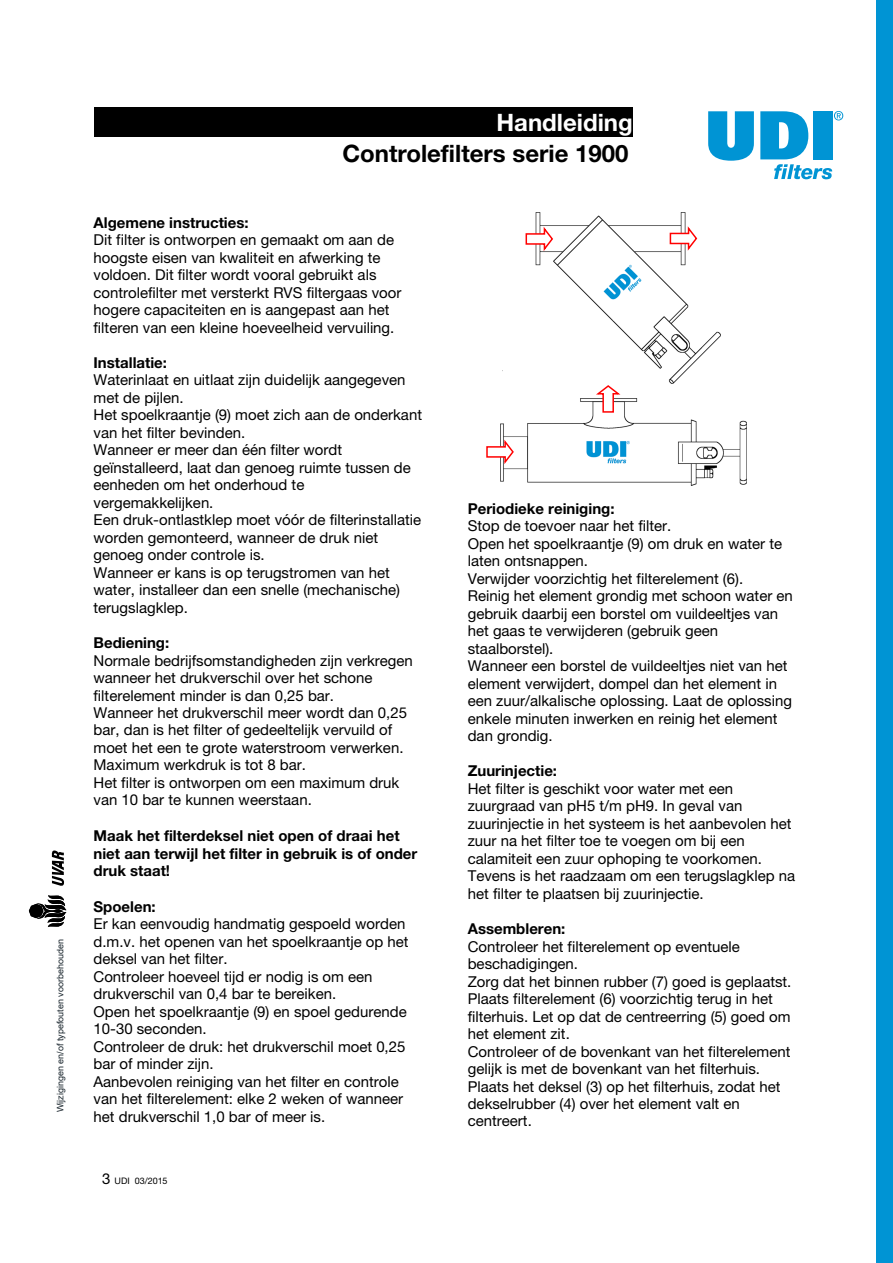
<style>
.page{position:relative;width:893px;height:1263px;background:#fff}
.page>*{position:absolute;margin:0;border:0;box-sizing:border-box;transform-origin:0 0}
.t1{font:700 24px "Helvetica Neue LT Std";color:#000}
.t2{font:700 24px "Helvetica Neue LT Std";color:#fff}
.t3{font:15px/17.5px "Helvetica Neue LT Std";color:#000}
.t4{font:700 15px/17.9px "Helvetica Neue LT Std";color:#000}
.t5{font:9px "Arial";color:#17232b}
.t6{font:9px "Helvetica Neue LT Std";color:#000}
.s1{font-size:15px}
</style>
<div class="page">
<img style="left:535px;top:213px;width:185px;height:170px">
<img style="left:500px;top:399px;width:247px;height:86px">
<svg style="left:525px;top:225px;width:29px;height:28px"></svg>
<svg style="left:594px;top:385px;width:29px;height:28px"></svg>
<svg style="left:486px;top:437px;width:29px;height:29px"></svg>
<svg style="left:669px;top:224px;width:29px;height:29px"></svg>
<svg style="left:29px;top:895px;width:38px;height:32px"></svg>
<svg style="left:52px;top:850px;width:12px;height:36px"></svg>
<div style="left:94px;top:107px;width:539px;height:30px;background:#000"></div>
<div style="left:876px;top:0;width:17px;height:1263px;background:#0094d4"></div>
<svg style="left:708px;top:111px;width:46px;height:50px;background:#31a8dc"></svg>
<svg style="left:760px;top:111px;width:83px;height:68px"></svg>
<p class="t5" style="left:57px;top:1112px;width:175px;rotate:-90deg">Wijzigingen en/of typefouten voorbehouden</p>
<h1 class="t2" style="left:496px;top:114px;width:138px">Handleiding</h1>
<h1 class="t1" style="left:342px;top:145px;width:287px">Controlefilters serie 1900</h1>
<p class="t4" style="left:94px;top:215px;width:157px">Algemene instructies:</p>
<p class="t3" style="left:94px;top:233px;width:309px">Dit filter is ontworpen en gemaakt om aan de hoogste eisen van kwaliteit en afwerking te voldoen. Dit filter wordt vooral gebruikt als controlefilter met versterkt RVS filtergaas voor hogere capaciteiten en is aangepast aan het filteren van een kleine hoeveelheid vervuiling.</p>
<p class="t4" style="left:94px;top:356px;width:75px">Installatie:</p>
<p class="t3" style="left:94px;top:373px;width:330px">Waterinlaat en uitlaat zijn duidelijk aangegeven met de pijlen.<br>Het spoelkraantje (9) moet zich aan de onderkant van het filter bevinden.<br>Wanneer er meer dan één filter wordt geïnstalleerd, laat dan genoeg ruimte tussen de eenheden om het onderhoud te vergemakkelijken.<br>Een druk-ontlastklep moet vóór de filterinstallatie worden gemonteerd, wanneer de druk niet genoeg onder controle is.<br>Wanneer er kans is op terugstromen van het water, installeer dan een snelle (mechanische) terugslagklep.</p>
<p class="t4" style="left:94px;top:636px;width:77px">Bediening:</p>
<p class="t3" style="left:94px;top:653px;width:321px">Normale bedrijfsomstandigheden zijn verkregen wanneer het drukverschil over het schone filterelement minder is dan 0,25 bar.<br>Wanneer het drukverschil meer wordt dan 0,25 bar, dan is het filter of gedeeltelijk vervuild of moet het een te grote waterstroom verwerken.<br>Maximum werkdruk is tot 8 bar.<br>Het filter is ontworpen om een maximum druk van 10 bar te kunnen weerstaan.</p>
<p class="t4" style="left:94px;top:828px;width:325px">Maak het filterdeksel niet open of draai het niet aan terwijl het filter in gebruik is of onder druk staat!</p>
<p class="t4" style="left:94px;top:900px;width:64px">Spoelen:</p>
<p class="t3" style="left:94px;top:917px;width:317px">Er kan eenvoudig handmatig gespoeld worden d.m.v. het openen van het spoelkraantje op het deksel van het filter.<br>Controleer hoeveel tijd er nodig is om een drukverschil van 0,4 bar te bereiken.<br>Open het spoelkraantje (9) en spoel gedurende 10-30 seconden.<br>Controleer de druk: het drukverschil moet 0,25 bar of minder zijn.<br>Aanbevolen reiniging van het filter en controle van het filterelement: elke 2 weken of wanneer het drukverschil 1,0 bar of meer is.</p>
<p class="t6" style="left:102px;top:1178px;width:67px"><span class="s1">3</span> UDI 03/2015</p>
<p class="t4" style="left:468px;top:502px;width:148px">Periodieke reiniging:</p>
<p class="t3" style="left:468px;top:519px;width:327px">Stop de toevoer naar het filter.<br>Open het spoelkraantje (9) om druk en water te laten ontsnappen.<br>Verwijder voorzichtig het filterelement (6).<br>Reinig het element grondig met schoon water en gebruik daarbij een borstel om vuildeeltjes van het gaas te verwijderen (gebruik geen staalborstel).<br>Wanneer een borstel de vuildeeltjes niet van het element verwijdert, dompel dan het element in een zuur/alkalische oplossing. Laat de oplossing enkele minuten inwerken en reinig het element dan grondig.</p>
<p class="t4" style="left:468px;top:764px;width:91px">Zuurinjectie:</p>
<p class="t3" style="left:468px;top:782px;width:329px">Het filter is geschikt voor water met een zuurgraad van pH5 t/m pH9. In geval van zuurinjectie in het systeem is het aanbevolen het zuur na het filter toe te voegen om bij een calamiteit een zuur ophoping te voorkomen.<br>Tevens is het raadzaam om een terugslagklep na het filter te plaatsen bij zuurinjectie.</p>
<p class="t4" style="left:468px;top:922px;width:99px">Assembleren:</p>
<p class="t3" style="left:468px;top:940px;width:325px">Controleer het filterelement op eventuele beschadigingen.<br>Zorg dat het binnen rubber (7) goed is geplaatst.<br>Plaats filterelement (6) voorzichtig terug in het filterhuis. Let op dat de centreerring (5) goed om het element zit.<br>Controleer of de bovenkant van het filterelement gelijk is met de bovenkant van het filterhuis.<br>Plaats het deksel (3) op het filterhuis, zodat het dekselrubber (4) over het element valt en centreert.</p>
</div>
